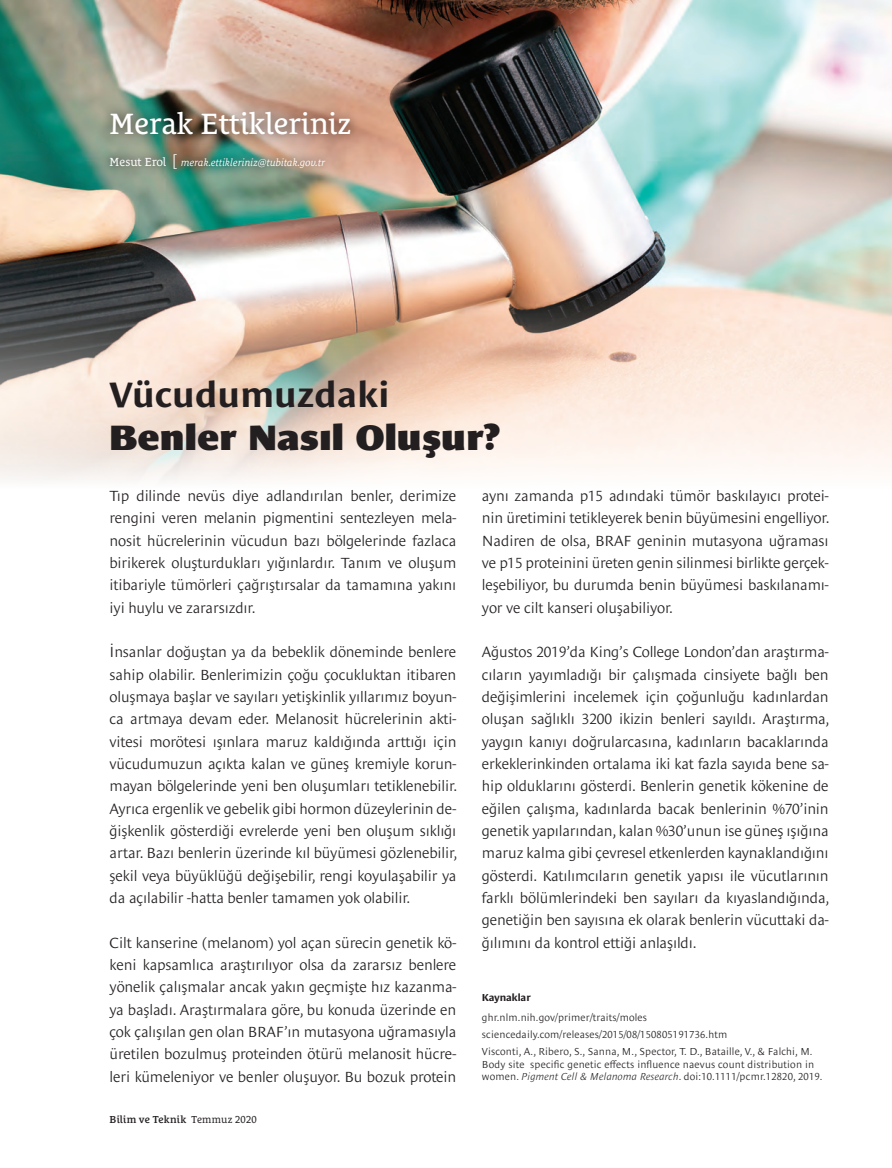
<style>
.page{position:relative;width:892px;height:1168px;background:#fff}
.page>*{position:absolute;margin:0;border:0;box-sizing:border-box;transform-origin:0 0}
.t1{font:900 36px "Le Monde Sans Pro";letter-spacing:.01em;color:#231f20}
.t2{font:700 36px "Le Monde Sans Pro";letter-spacing:.01em;color:#231f20}
.t3{font:30px "Le Monde Courrier Pro";color:#fff}
.t4{font:300 15px/22.4px "Le Monde Sans Pro";letter-spacing:-.01em;color:#231f20;text-align:justify}
.t5{font:300 10.35px/17px "Le Monde Sans Pro";letter-spacing:.015em;color:#231f20}
.t6{font:italic 10.35px "Le Monde Courrier Pro";color:#fff}
.t7{font:600 10.35px "Le Monde Courrier Pro";letter-spacing:.01em;color:#231f20}
.t8{font:700 10.35px "Le Monde Sans Pro";letter-spacing:-.005em;color:#231f20}
.s1{font-style:normal;font-size:12px}
.s2{font-family:"Le Monde Sans Pro";font-weight:300;font-style:normal;font-size:16.2px}
.s3{font-weight:400}
.s4{font-style:italic}
</style>
<div class="page">
<img style="left:0;top:0;width:891px;height:265px">
<svg style="left:0;top:265px;width:891px;height:215px;background:#dfcec2"></svg>
<div style="left:100px;top:101px;width:261px;height:45px;background:#231f20;opacity:.75"></div>
<svg style="left:101px;top:145px;width:232px;height:33px;background:#83937f"></svg>
<h2 class="t3" style="left:110px;top:100px;width:243px">Merak Ettikleriniz</h2>
<p class="t6" style="left:110px;top:154px;width:217px"><span class="s1">Mesut Erol</span> <span class="s2">[</span> merak.ettikleriniz@tubitak.gov.tr</p>
<h1 class="t2" style="left:110px;top:367px;width:281px">Vücudumuzdaki</h1>
<h1 class="t1" style="left:110px;top:412px;width:392px">Benler Nasıl Oluşur?</h1>
<p class="t4" style="left:110px;top:483px;width:348px">Tıp dilinde nevüs diye adlandırılan benler, derimize rengini veren melanin pigmentini sentezleyen mela&shy;nosit hücrelerinin vücudun bazı bölgelerinde fazlaca birikerek oluşturdukları yığınlardır. Tanım ve oluşum itibariyle tümörleri çağrıştırsalar da tamamına yakını iyi huylu ve zararsızdır.</p>
<p class="t4" style="left:110px;top:639px;width:349px">İnsanlar doğuştan ya da bebeklik döneminde benlere sahip olabilir. Benlerimizin çoğu çocukluktan itibaren oluşmaya başlar ve sayıları yetişkinlik yıllarımız boyun&shy;ca artmaya devam eder. Melanosit hücrelerinin akti&shy;vitesi morötesi ışınlara maruz kaldığında arttığı için vücudumuzun açıkta kalan ve güneş kremiyle korun&shy;mayan bölgelerinde yeni ben oluşumları tetiklenebilir.<br>Ayrıca ergenlik ve gebelik gibi hormon düzeylerinin de&shy;ğişkenlik gösterdiği evrelerde yeni ben oluşum sıklığı artar. Bazı benlerin üzerinde kıl büyümesi gözlenebilir, şekil veya büyüklüğü değişebilir, rengi koyulaşabilir ya da açılabilir -hatta benler tamamen yok olabilir.</p>
<p class="t4" style="left:110px;top:929px;width:348px">Cilt kanserine (melanom) yol açan sürecin genetik kö&shy;keni kapsamlıca araştırılıyor olsa da zararsız benlere yönelik çalışmalar ancak yakın geçmişte hız kazanma&shy;ya başladı. Araştırmalara göre, bu konuda üzerinde en çok çalışılan gen olan BRAF’ın mutasyona uğramasıyla üretilen bozulmuş proteinden ötürü melanosit hücre&shy;leri kümeleniyor ve benler oluşuyor. Bu bozuk protein</p>
<p class="t7" style="left:110px;top:1110px;width:148px">Bilim ve Teknik <span class="s3">Temmuz 2020</span></p>
<p class="t4" style="left:482px;top:483px;width:349px">aynı zamanda p15 adındaki tümör baskılayıcı protei&shy;nin üretimini tetikleyerek benin büyümesini engelliyor.<br>Nadiren de olsa, BRAF geninin mutasyona uğraması ve p15 proteinini üreten genin silinmesi birlikte gerçek&shy;leşebiliyor, bu durumda benin büyümesi baskılanamı&shy;yor ve cilt kanseri oluşabiliyor.</p>
<p class="t4" style="left:482px;top:639px;width:349px">Ağustos 2019’da King’s College London’dan araştırma&shy;cıların yayımladığı bir çalışmada cinsiyete bağlı ben değişimlerini incelemek için çoğunluğu kadınlardan oluşan sağlıklı 3200 ikizin benleri sayıldı. Araştırma, yaygın kanıyı doğrularcasına, kadınların bacaklarında erkeklerinkinden ortalama iki kat fazla sayıda bene sa&shy;hip olduklarını gösterdi. Benlerin genetik kökenine de eğilen çalışma, kadınlarda bacak benlerinin %70’inin genetik yapılarından, kalan %30’unun ise güneş ışığına maruz kalma gibi çevresel etkenlerden kaynaklandığını gösterdi. Katılımcıların genetik yapısı ile vücutlarının farklı bölümlerindeki ben sayıları da kıyaslandığında, genetiğin ben sayısına ek olarak benlerin vücuttaki da&shy;ğılımını da kontrol ettiği anlaşıldı.</p>
<p class="t8" style="left:482px;top:989px;width:50px">Kaynaklar</p>
<p class="t5" style="left:482px;top:1008px;width:332px">ghr.nlm.nih.gov/primer/traits/moles sciencedaily.com/releases/2015/08/150805191736.htm<br>Visconti, A., Ribero, S., Sanna, M., Spector, T. D., Bataille, V., &amp; Falchi, M.</p>
<p class="t5" style="left:482px;top:1056px;width:342px;line-height:12.5px">Body site‐specific genetic effects influence naevus count distribution in women. <span class="s4">Pigment Cell &amp; Melanoma Research</span>. doi:10.1111/pcmr.12820, 2019.</p>
</div>
